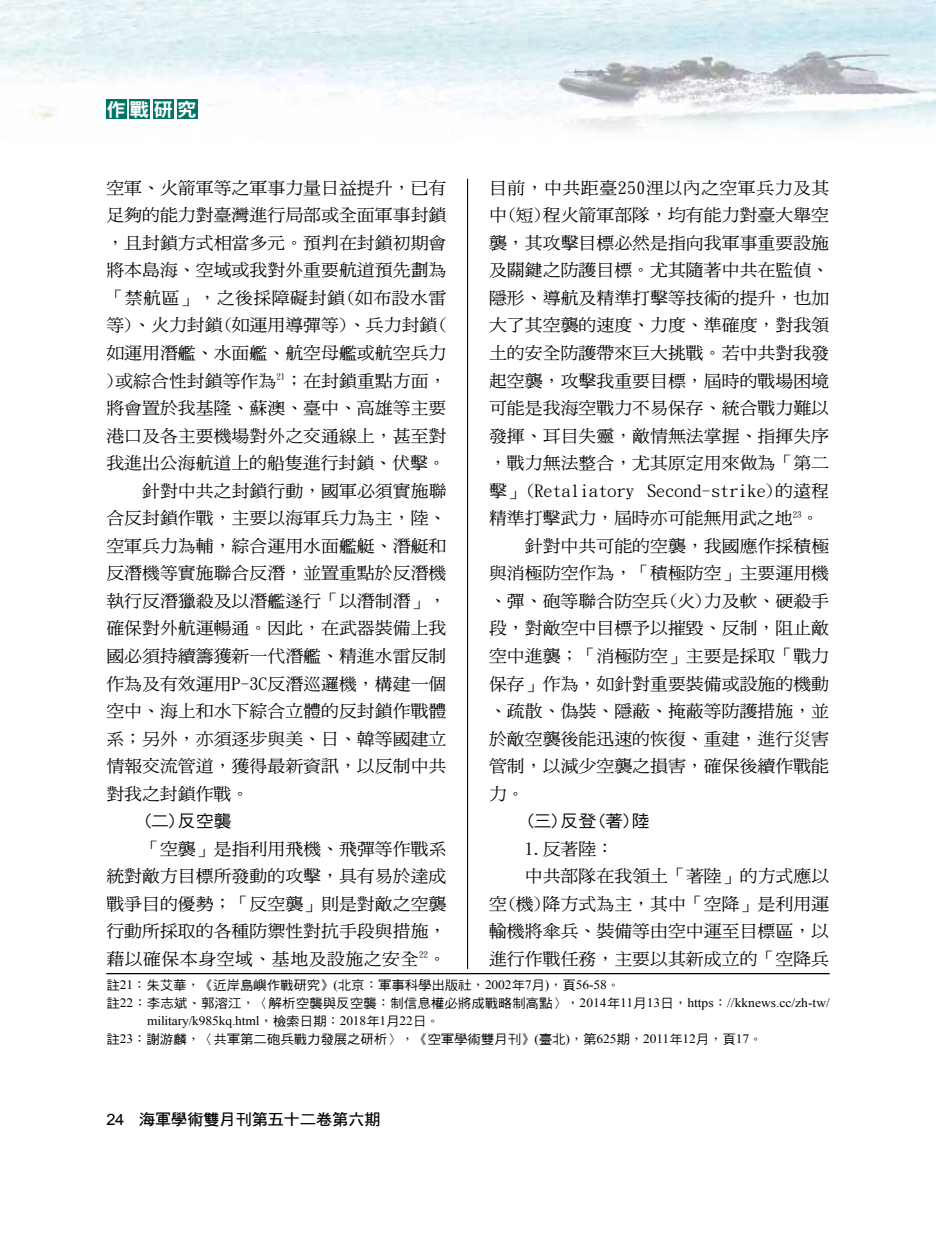
<style>
.page{position:relative;width:936px;height:1234px;background:#fff}
.page>*{position:absolute;margin:0;border:0;box-sizing:border-box;transform-origin:0 0}
.t1{font:18.6px "DFN Hei XB HK BF";color:#fff;scale:1.05 1}
.t2{font:16.95px/27.5px "DF Ming Md HK BF";color:#000;text-align:justify;scale:1.05 1}
.t3{font:16.95px "DF Ming Md HK BF";letter-spacing:.03em;color:#000;scale:1.05 1}
.t4{font:16.95px "DF Hei Md HK BF";color:#000;scale:1.05 1}
.t5{font:15.6px "DF Hei Bd HK BF";letter-spacing:-.025em;color:#000;scale:1.05 1}
.t6{font:12.9px/18px "Times New Roman";letter-spacing:-.01em;color:#000;scale:1.05 1}
.t7{font:12.9px "DF Hei Md HK BF";letter-spacing:-.01em;color:#000;scale:1.05 1}
.s1{font-family:"Times New Roman"}
.s2{font-family:"DF Kai Shu SB Estd BF"}
.s3{font-family:"DF Hei Md HK BF"}
.s4{font-family:"Arial"}
</style>
<div class="page">
<img style="left:0;top:0;width:935px;height:132px">
<hr style="left:467px;top:179px;width:1px;height:871px;background:#000">
<div style="left:106px;top:99px;width:20px;height:20px;background:#007564"></div>
<div style="left:130px;top:99px;width:20px;height:20px;background:#007564"></div>
<div style="left:153px;top:99px;width:21px;height:20px;background:#007564"></div>
<div style="left:177px;top:99px;width:20px;height:20px;background:#007564"></div>
<div style="left:106px;top:969px;width:723px;height:81px;background:#fff"></div>
<hr style="left:106px;top:972px;width:723px;height:2px;background:#000">
<p class="t1" style="left:106px;top:100px;width:88px">作戰研究</p>
<p class="t3" style="left:489px;top:179px;width:325px">目前，中共距臺250浬以內之空軍兵力及其</p>
<p class="t2" style="left:489px;top:201px;width:325px">中(短)程火箭軍部隊，均有能力對臺大舉空</p>
<p class="t2" style="left:489px;top:229px;width:325px">襲，其攻擊目標必然是指向我軍事重要設施</p>
<p class="t2" style="left:489px;top:256px;width:325px">及關鍵之防護目標。尤其隨著中共在監偵、</p>
<p class="t2" style="left:489px;top:284px;width:325px">隱形、導航及精準打擊等技術的提升，也加</p>
<p class="t2" style="left:489px;top:311px;width:325px">大了其空襲的速度、力度、準確度，對我領</p>
<p class="t2" style="left:489px;top:339px;width:325px">土的安全防護帶來巨大挑戰。若中共對我發</p>
<p class="t2" style="left:489px;top:366px;width:325px">起空襲，攻擊我重要目標，屆時的戰場困境</p>
<p class="t2" style="left:489px;top:394px;width:325px">可能是我海空戰力不易保存、統合戰力難以</p>
<p class="t2" style="left:489px;top:421px;width:325px">發揮、耳目失靈，敵情無法掌握、指揮失序</p>
<p class="t2" style="left:489px;top:449px;width:325px">，戰力無法整合，尤其原定用來做為「第二</p>
<p class="t2" style="left:489px;top:477px;width:325px">擊」(Retaliatory Second-strike)的遠程</p>
<p class="t2" style="left:489px;top:504px;width:316px">精準打擊武力，屆時亦可能無用武之地<sup>23</sup>。</p>
<p class="t2" style="left:524px;top:532px;width:291px">針對中共可能的空襲，我國應作採積極</p>
<p class="t2" style="left:489px;top:559px;width:325px">與消極防空作為，「積極防空」主要運用機</p>
<p class="t2" style="left:489px;top:587px;width:325px">、彈、砲等聯合防空兵(火)力及軟、硬殺手</p>
<p class="t2" style="left:489px;top:614px;width:325px">段，對敵空中目標予以摧毀、反制，阻止敵</p>
<p class="t2" style="left:489px;top:642px;width:325px">空中進襲；「消極防空」主要是採取「戰力</p>
<p class="t2" style="left:489px;top:669px;width:325px">保存」作為，如針對重要裝備或設施的機動</p>
<p class="t2" style="left:489px;top:697px;width:325px">、疏散、偽裝、隱蔽、掩蔽等防護措施，並</p>
<p class="t2" style="left:489px;top:724px;width:325px">於敵空襲後能迅速的恢復、重建，進行災害</p>
<p class="t2" style="left:489px;top:752px;width:325px">管制，以減少空襲之損害，確保後續作戰能</p>
<p class="t2" style="left:489px;top:779px;width:36px">力。</p>
<p class="t4" style="left:524px;top:812px;width:120px">(三)反登(著)陸</p>
<p class="t2" style="left:524px;top:834px;width:86px">1.反著陸：</p>
<p class="t2" style="left:524px;top:862px;width:291px">中共部隊在我領土「著陸」的方式應以</p>
<p class="t2" style="left:489px;top:889px;width:325px">空(機)降方式為主，其中「空降」是利用運</p>
<p class="t2" style="left:489px;top:917px;width:325px">輸機將傘兵、裝備等由空中運至目標區，以</p>
<p class="t2" style="left:489px;top:944px;width:325px">進行作戰任務，主要以其新成立的「空降兵</p>
<p class="t7" style="left:106px;top:978px;width:491px">註<span class="s1">21</span><span class="s2">：</span>朱艾華<span class="s2">，《</span>近岸島嶼作戰研究<span class="s2">》</span><span class="s1">(</span>北京<span class="s2">：</span>軍事科學出版社<span class="s2">，</span><span class="s1">2002</span>年<span class="s1">7</span>月<span class="s1">)</span><span class="s2">，</span>頁<span class="s1">56-58</span><span class="s2">。</span></p>
<p class="t6" style="left:147px;top:992px;width:651px;text-indent:-41px"><span class="s3">註</span>22<span class="s2">：</span><span class="s3">李志斌</span><span class="s2">、</span><span class="s3">郭溶江</span><span class="s2">，〈</span><span class="s3">解析空襲與反空襲</span><span class="s2">：</span><span class="s3">制信息權必將成戰略制高點</span><span class="s2">〉，</span>2014<span class="s3">年</span>11<span class="s3">月</span>13<span class="s3">日</span><span class="s2">，</span>https<span class="s2">：</span>//kknews.cc/zh-tw/ military/k985kq.html<span class="s2">，</span><span class="s3">檢索日期</span><span class="s2">：</span>2018<span class="s3">年</span>1<span class="s3">月</span>22<span class="s3">日</span><span class="s2">。</span></p>
<p class="t7" style="left:107px;top:1032px;width:626px">註<span class="s1">23</span><span class="s2">：</span>謝游麟<span class="s2">，〈</span>共軍第二砲兵戰力發展之研析<span class="s2">〉，《</span>空軍學術雙月刊<span class="s2">》</span><span class="s1">(</span>臺北<span class="s1">)</span><span class="s2">，</span>第<span class="s1">625</span>期<span class="s2">，</span><span class="s1">2011</span>年<span class="s1">12</span>月<span class="s2">，</span>頁<span class="s1">17</span><span class="s2">。</span></p>
<p class="t2" style="left:106px;top:174px;width:325px">空軍、火箭軍等之軍事力量日益提升，已有</p>
<p class="t2" style="left:106px;top:201px;width:325px">足夠的能力對臺灣進行局部或全面軍事封鎖</p>
<p class="t2" style="left:106px;top:229px;width:325px">，且封鎖方式相當多元。預判在封鎖初期會</p>
<p class="t2" style="left:106px;top:256px;width:325px">將本島海、空域或我對外重要航道預先劃為</p>
<p class="t3" style="left:106px;top:289px;width:325px">「禁航區」，之後採障礙封鎖(如布設水雷</p>
<p class="t2" style="left:106px;top:311px;width:325px">等)、火力封鎖(如運用導彈等)、兵力封鎖(</p>
<p class="t2" style="left:106px;top:339px;width:325px">如運用潛艦、水面艦、航空母艦或航空兵力</p>
<p class="t2" style="left:106px;top:366px;width:325px">)或綜合性封鎖等作為<sup>21</sup>；在封鎖重點方面，</p>
<p class="t2" style="left:106px;top:394px;width:325px">將會置於我基隆、蘇澳、臺中、高雄等主要</p>
<p class="t2" style="left:106px;top:421px;width:325px">港口及各主要機場對外之交通線上，甚至對</p>
<p class="t2" style="left:106px;top:449px;width:324px">我進出公海航道上的船隻進行封鎖、伏擊。</p>
<p class="t2" style="left:142px;top:477px;width:291px">針對中共之封鎖行動，國軍必須實施聯</p>
<p class="t2" style="left:106px;top:504px;width:325px">合反封鎖作戰，主要以海軍兵力為主，陸、</p>
<p class="t2" style="left:106px;top:532px;width:325px">空軍兵力為輔，綜合運用水面艦艇、潛艇和</p>
<p class="t2" style="left:106px;top:559px;width:325px">反潛機等實施聯合反潛，並置重點於反潛機</p>
<p class="t2" style="left:106px;top:587px;width:325px">執行反潛獵殺及以潛艦遂行「以潛制潛」，</p>
<p class="t2" style="left:106px;top:614px;width:325px">確保對外航運暢通。因此，在武器裝備上我</p>
<p class="t2" style="left:106px;top:642px;width:325px">國必須持續籌獲新一代潛艦、精進水雷反制</p>
<p class="t2" style="left:106px;top:669px;width:325px">作為及有效運用P-3C反潛巡邏機，構建一個</p>
<p class="t2" style="left:106px;top:697px;width:325px">空中、海上和水下綜合立體的反封鎖作戰體</p>
<p class="t2" style="left:106px;top:724px;width:325px">系；另外，亦須逐步與美、日、韓等國建立</p>
<p class="t2" style="left:106px;top:752px;width:325px">情報交流管道，獲得最新資訊，以反制中共</p>
<p class="t2" style="left:106px;top:779px;width:137px">對我之封鎖作戰。</p>
<p class="t4" style="left:142px;top:812px;width:86px">(二)反空襲</p>
<p class="t2" style="left:106px;top:834px;width:325px;text-indent:36px">「空襲」是指利用飛機、飛彈等作戰系統對敵方目標所發動的攻擊，具有易於達成戰爭目的優勢；「反空襲」則是對敵之空襲行動所採取的各種防禦性對抗手段與措施，藉以確保本身空域、基地及設施之安全<sup>22</sup>。</p>
<p class="t5" style="left:106px;top:1111px;width:263px"><span class="s4">24</span> 海軍學術雙月刊第五十二卷第六期</p>
</div>
